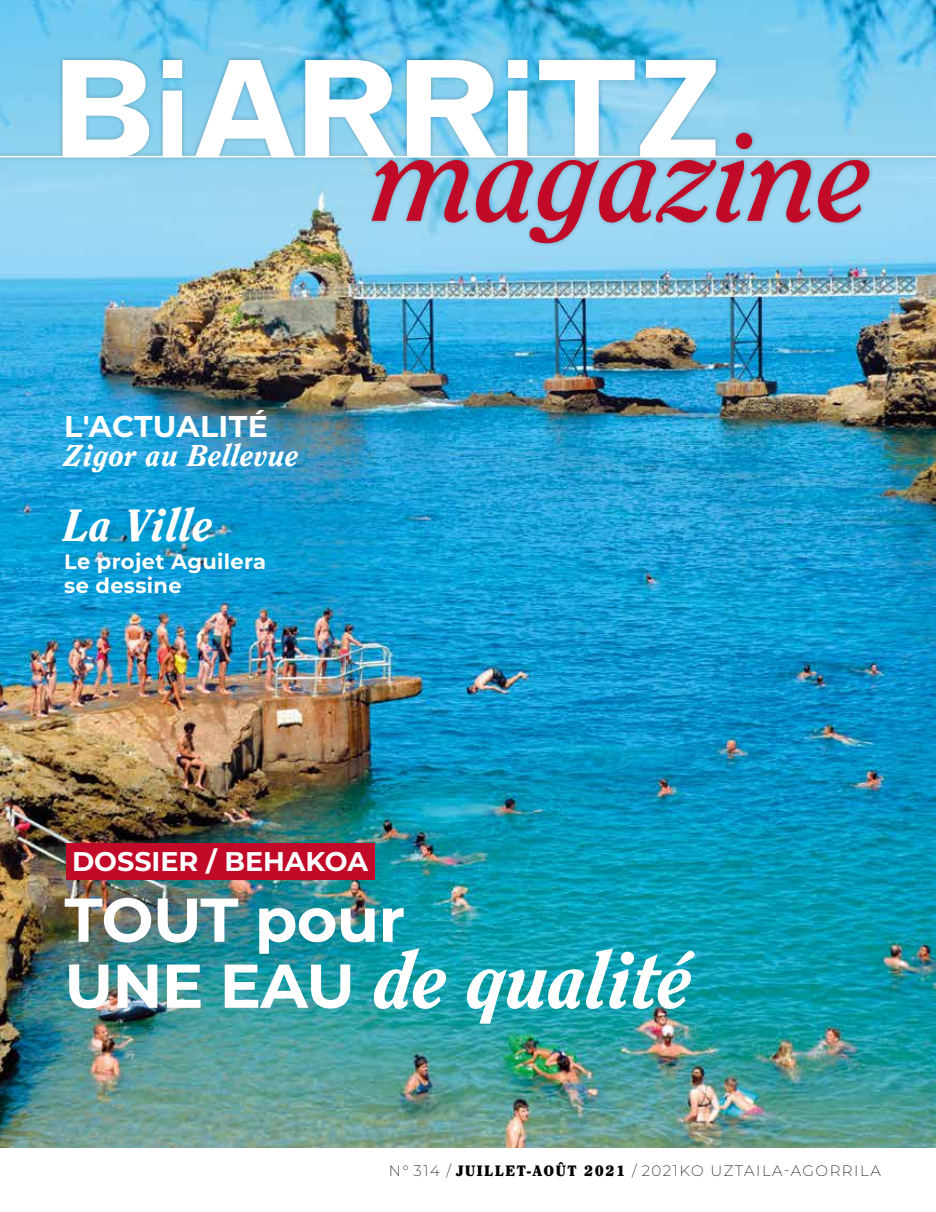
<style>
.page{position:relative;width:936px;height:1212px;background:#fff}
.page>*{position:absolute;margin:0;border:0;box-sizing:border-box;transform-origin:0 0}
.t1{font:italic 800 77.85px "Clearface Std";letter-spacing:-.01em;color:#fff}
.t2{font:700 61.8px "Montserrat";letter-spacing:-.01em;color:#fff}
.t3{font:italic 800 45px "Clearface Std";letter-spacing:.015em;color:#fff}
.t4{font:italic 800 30px "Clearface Std";letter-spacing:.02em;color:#fff}
.t5{font:700 30px "Montserrat";letter-spacing:.01em;color:#fff}
.t6{font:700 27px "Montserrat";color:#fff}
.t7{font:700 21px/24px "Montserrat";letter-spacing:.015em;color:#fff}
.t8{font:200 15px "Montserrat";letter-spacing:.1em;color:#000}
.s1{font-family:"Montserrat";font-weight:700;font-style:normal;font-size:61.8px}
.s2{font-family:"Clearface Std";font-weight:900}
</style>
<div class="page">
<img style="left:0;top:0;width:935px;height:1147px">
<div style="left:66px;top:843px;width:308px;height:36px;background:#c10a28"></div>
<div style="left:0;top:55px;width:935px;height:193px;background:#000;opacity:.25"></div>
<svg style="left:62px;top:60px;width:87px;height:96px"></svg>
<svg style="left:163px;top:60px;width:19px;height:96px"></svg>
<svg style="left:195px;top:60px;width:100px;height:96px"></svg>
<hr style="left:0;top:156px;width:935px;height:1px;background:#fff">
<svg style="left:305px;top:60px;width:505px;height:183px"></svg>
<svg style="left:818px;top:160px;width:51px;height:63px;background:#a97995"></svg>
<div style="left:735px;top:133px;width:17px;height:16px;background:#c10a28;border-radius:50%"></div>
<h3 class="t5" style="left:64px;top:405px;width:205px">L'ACTUALITÉ</h3>
<h3 class="t4" style="left:64px;top:437px;width:236px">Zigor au Bellevue</h3>
<h3 class="t3" style="left:64px;top:498px;width:150px">La Ville</h3>
<h3 class="t7" style="left:64px;top:549px;width:203px">Le projet Aguilera se dessine</h3>
<h3 class="t6" style="left:72px;top:842px;width:297px">DOSSIER / BEHAKOA</h3>
<h2 class="t2" style="left:64px;top:875px;width:342px">TOUT pour</h2>
<h1 class="t1" style="left:64px;top:933px;width:630px"><span class="s1">UNE EAU</span> de qualité</h1>
<p class="t8" style="left:388px;top:1160px;width:493px">N° 314 / <span class="s2">JUILLET-AOÛT 2021</span> / 2021KO UZTAILA-AGORRILA</p>
</div>
